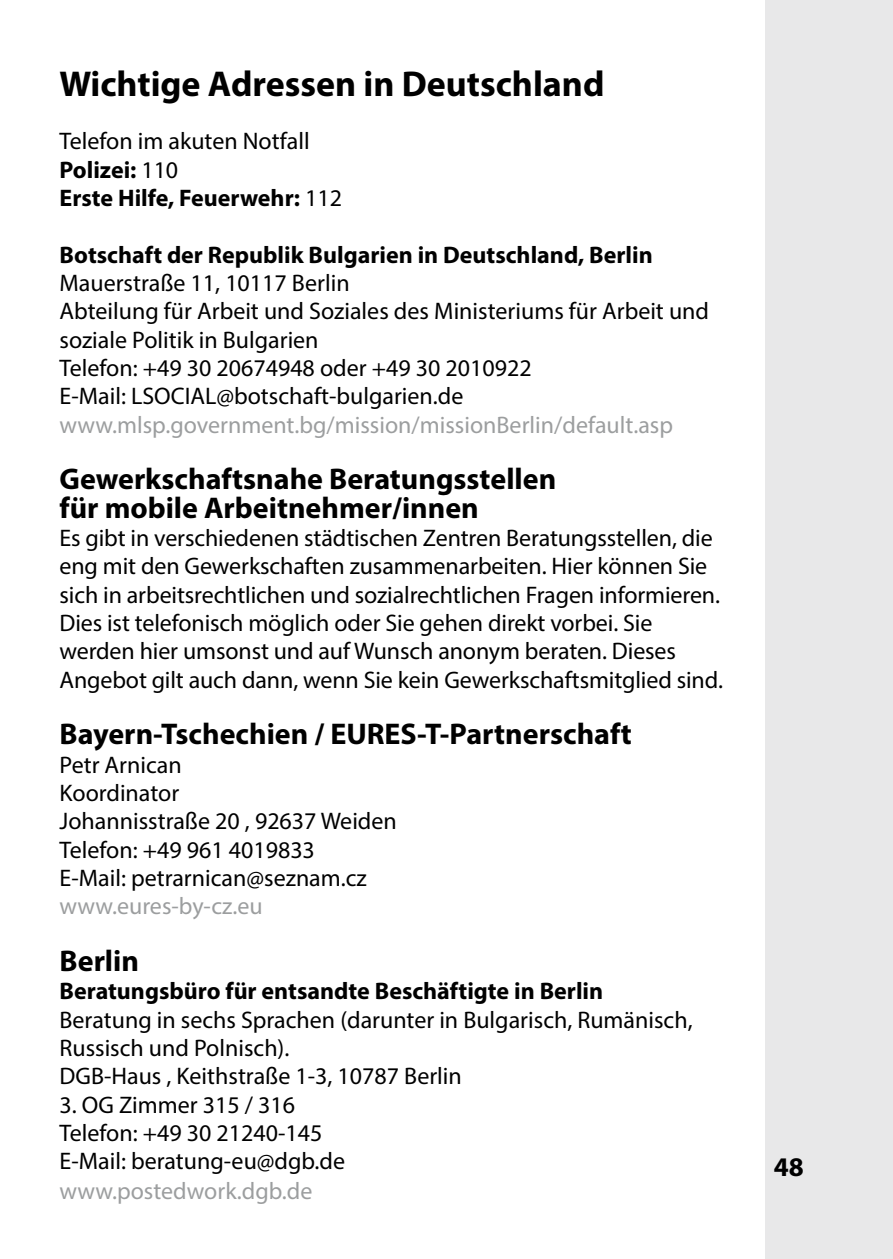
<style>
.page{position:relative;width:893px;height:1259px;background:#fff}
.page>*{position:absolute;margin:0;border:0;box-sizing:border-box;transform-origin:0 0}
.t1{font:700 36px "Myriad Pro";color:#000}
.t2{font:700 30px/28.2px "Myriad Pro";color:#000}
.t3{font:700 27px "Myriad Pro";color:#000}
.t4{font:24px/28.2px "Myriad Pro";color:#000}
.t5{font:700 24px/28.2px "Myriad Pro";color:#000}
.t6{font:24px "Myriad Pro";color:#9c9e9f}
.s1{font-weight:400}
</style>
<div class="page">
<div style="left:765px;top:0;width:128px;height:1259px;background:#e8e8e9"></div>
<h1 class="t1" style="left:60px;top:60px;width:546px">Wichtige Adressen in Deutschland</h1>
<p class="t5" style="left:60px;top:126px;width:284px"><span class="s1">Telefon im akuten Notfall<br></span>Polizei: <span class="s1">110<br></span>Erste Hilfe, Feuerwehr: <span class="s1">112</span></p>
<p class="t5" style="left:60px;top:240px;width:595px">Botschaft der Republik Bulgarien in Deutschland, Berlin</p>
<p class="t4" style="left:60px;top:268px;width:651px">Mauerstraße 11, 10117 Berlin<br>Abteilung für Arbeit und Soziales des Ministeriums für Arbeit und soziale Politik in Bulgarien<br>Telefon: +49 30 20674948 oder +49 30 2010922<br>E-Mail: LSOCIAL@botschaft-bulgarien.de</p>
<p class="t6" style="left:60px;top:410px;width:615px">www.mlsp.government.bg/mission/missionBerlin/default.asp</p>
<p class="t2" style="left:60px;top:464px;width:498px">Gewerkschaftsnahe Beratungsstellen für mobile Arbeitnehmer/innen</p>
<p class="t4" style="left:60px;top:523px;width:665px">Es gibt in verschiedenen städtischen Zentren Beratungsstellen, die eng mit den Gewerkschaften zusammenarbeiten. Hier können Sie sich in arbeitsrechtlichen und sozialrechtlichen Fragen informieren.<br>Dies ist telefonisch möglich oder Sie gehen direkt vorbei. Sie werden hier umsonst und auf Wunsch anonym beraten. Dieses Angebot gilt auch dann, wenn Sie kein Gewerkschaftsmitglied sind.</p>
<p class="t2" style="left:60px;top:719px;width:574px">Bayern-Tschechien / EURES-T-Partnerschaft</p>
<p class="t4" style="left:60px;top:750px;width:339px">Petr Arnican<br>Koordinator<br>Johannisstraße 20 , 92637 Weiden<br>Telefon: +49 961 4019833<br>E-Mail: petrarnican@seznam.cz</p>
<p class="t6" style="left:60px;top:891px;width:205px">www.eures-by-cz.eu</p>
<p class="t2" style="left:60px;top:945px;width:81px">Berlin</p>
<p class="t5" style="left:60px;top:976px;width:545px">Beratungsbüro für entsandte Beschäftigte in Berlin</p>
<p class="t4" style="left:60px;top:1005px;width:635px">Beratung in sechs Sprachen (darunter in Bulgarisch, Rumänisch,<br>Russisch und Polnisch).<br>DGB-Haus , Keithstraße 1-3, 10787 Berlin</p>
<p class="t4" style="left:60px;top:1090px;width:287px">3. OG Zimmer 315 / 316<br>Telefon: +49 30 21240-145<br>E-Mail: beratung-eu@dgb.de</p>
<p class="t6" style="left:60px;top:1176px;width:254px">www.postedwork.dgb.de</p>
<p class="t3" style="left:774px;top:1149px;width:31px">48</p>
</div>
